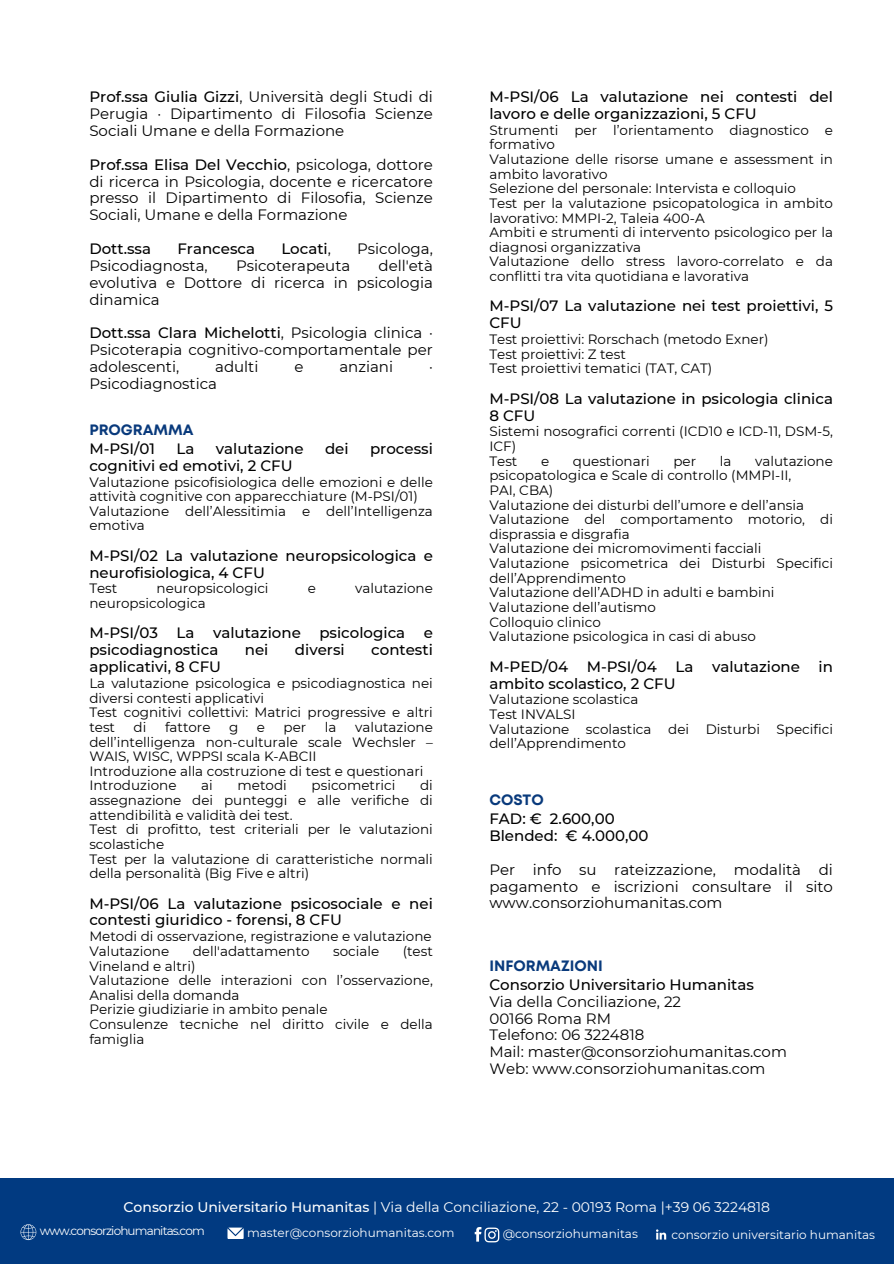
<style>
.page{position:relative;width:894px;height:1264px;background:#fff}
.page>*{position:absolute;margin:0;border:0;box-sizing:border-box;transform-origin:0 0}
.t1{font:15px/16.8px "Montserrat";color:#000;text-align:justify}
.t2{font:500 15px/16.8px "Montserrat";color:#000}
.t3{font:700 15px "Mont";color:#093a7c}
.t4{font:13.95px "Montserrat";color:#fff}
.t5{font:13.5px/14.7px "Montserrat";color:#000}
.t6{font:12px "Montserrat";color:#fff}
.t7{font:12px "Montserrat";letter-spacing:-.07em;color:#fff}
.s1{font-weight:500}
.s2{font-weight:400}
</style>
<div class="page">
<div style="left:0;top:1178px;width:893px;height:85px;background:#013a81"></div>
<svg style="left:21px;top:1224px;width:15px;height:15px"></svg>
<svg style="left:654px;top:1227px;width:14px;height:14px"></svg>
<svg style="left:655px;top:1229px;width:11px;height:10px"></svg>
<svg style="left:227px;top:1227px;width:16px;height:11px"></svg>
<svg style="left:474px;top:1227px;width:25px;height:15px"></svg>
<h3 class="t1" style="left:89px;top:88px;width:345px"><span class="s1">Prof.ssa Giulia Gizzi</span>, Università degli Studi di Perugia · Dipartimento di Filosofia Scienze Sociali Umane e della Formazione</h3>
<h3 class="t1" style="left:89px;top:156px;width:345px"><span class="s1">Prof.ssa Elisa Del Vecchio</span>, psicologa, dottore di ricerca in Psicologia, docente e ricercatore presso il Dipartimento di Filosofia, Scienze Sociali, Umane e della Formazione</h3>
<h3 class="t2" style="left:89px;top:240px;width:63px">Dott.ssa</h3>
<h3 class="t2" style="left:177px;top:240px;width:79px">Francesca</h3>
<h3 class="t2" style="left:281px;top:240px;width:51px">Locati<span class="s2">,</span></h3>
<h3 class="t1" style="left:357px;top:240px;width:77px">Psicologa,</h3>
<h3 class="t1" style="left:89px;top:257px;width:120px">Psicodiagnosta,</h3>
<h3 class="t1" style="left:236px;top:257px;width:116px">Psicoterapeuta</h3>
<h3 class="t1" style="left:89px;top:257px;width:345px;text-indent:289px">dell'età evolutiva e Dottore di ricerca in psicologia dinamica</h3>
<h1 class="t1" style="left:89px;top:325px;width:345px"><span class="s1">Dott.ssa Clara Michelotti</span>, Psicologia clinica · Psicoterapia cognitivo-comportamentale per adolescenti,</h1>
<h1 class="t1" style="left:215px;top:358px;width:45px">adulti</h1>
<h1 class="t1" style="left:294px;top:358px;width:11px">e</h1>
<h1 class="t1" style="left:339px;top:358px;width:55px">anziani</h1>
<h1 class="t1" style="left:429px;top:358px;width:5px">·</h1>
<h1 class="t1" style="left:89px;top:375px;width:129px">Psicodiagnostica</h1>
<h3 class="t3" style="left:89px;top:424px;width:106px">PROGRAMMA</h3>
<h2 class="t2" style="left:89px;top:440px;width:67px">M-PSI/01</h2>
<h2 class="t2" style="left:176px;top:440px;width:19px">La</h2>
<h2 class="t2" style="left:216px;top:440px;width:89px">valutazione</h2>
<h2 class="t2" style="left:325px;top:440px;width:25px">dei</h2>
<h2 class="t2" style="left:370px;top:440px;width:64px">processi</h2>
<h2 class="t2" style="left:89px;top:457px;width:205px">cognitivi ed emotivi, 2 CFU</h2>
<h2 class="t5" style="left:89px;top:474px;width:345px">Valutazione psicofisiologica delle emozioni e delle attività cognitive con apparecchiature (M-PSI/01)<br>Valutazione dell’Alessitimia e dell’Intelligenza emotiva</h2>
<h3 class="t2" style="left:89px;top:547px;width:345px">M-PSI/02 La valutazione neuropsicologica e neurofisiologica, 4 CFU</h3>
<h3 class="t5" style="left:89px;top:581px;width:29px">Test</h3>
<h3 class="t5" style="left:156px;top:581px;width:113px">neuropsicologici</h3>
<h3 class="t5" style="left:308px;top:581px;width:10px">e</h3>
<h3 class="t5" style="left:355px;top:581px;width:79px">valutazione</h3>
<h3 class="t5" style="left:89px;top:596px;width:118px">neuropsicologica</h3>
<h1 class="t2" style="left:89px;top:624px;width:345px">M-PSI/03 La valutazione psicologica e psicodiagnostica</h1>
<h1 class="t2" style="left:245px;top:641px;width:25px">nei</h1>
<h1 class="t2" style="left:295px;top:641px;width:51px">diversi</h1>
<h1 class="t2" style="left:371px;top:641px;width:63px">contesti</h1>
<h1 class="t2" style="left:89px;top:658px;width:133px">applicativi, 8 CFU</h1>
<h1 class="t5" style="left:89px;top:675px;width:345px">La valutazione psicologica e psicodiagnostica nei diversi contesti applicativi<br>Test cognitivi collettivi: Matrici progressive e altri test</h1>
<h1 class="t5" style="left:134px;top:719px;width:14px">di</h1>
<h1 class="t5" style="left:165px;top:719px;width:47px">fattore</h1>
<h1 class="t5" style="left:229px;top:719px;width:11px">g</h1>
<h1 class="t5" style="left:257px;top:719px;width:10px">e</h1>
<h1 class="t5" style="left:283px;top:719px;width:24px">per</h1>
<h1 class="t5" style="left:325px;top:719px;width:13px">la</h1>
<h1 class="t5" style="left:89px;top:719px;width:345px;text-indent:266px">valutazione dell’intelligenza non-culturale scale Wechsler –<br>WAIS, WISC, WPPSI scala K-ABCII<br>Introduzione alla costruzione di test e questionari<br>Introduzione</h1>
<h1 class="t5" style="left:89px;top:778px;width:345px;text-indent:330px">di assegnazione dei punteggi e alle verifiche di attendibilità e validità dei test.<br>Test di profitto, test criteriali per le valutazioni scolastiche<br>Test per la valutazione di caratteristiche normali della personalità (Big Five e altri)</h1>
<h3 class="t2" style="left:89px;top:894px;width:345px">M-PSI/06 La valutazione psicosociale e nei contesti giuridico - forensi, 8 CFU</h3>
<h3 class="t5" style="left:89px;top:929px;width:344px">Metodi di osservazione, registrazione e valutazione<br>Valutazione</h3>
<h1 class="t5" style="left:201px;top:778px;width:13px">ai</h1>
<h1 class="t5" style="left:237px;top:778px;width:51px">metodi</h1>
<h1 class="t5" style="left:311px;top:778px;width:85px">psicometrici</h1>
<h3 class="t5" style="left:193px;top:943px;width:118px">dell'adattamento</h3>
<h3 class="t5" style="left:333px;top:943px;width:48px">sociale</h3>
<h3 class="t5" style="left:402px;top:943px;width:32px">(test</h3>
<h3 class="t5" style="left:89px;top:958px;width:345px">Vineland e altri)<br>Valutazione delle interazioni con l’osservazione,<br>Analisi della domanda<br>Perizie giudiziarie in ambito penale<br>Consulenze tecniche nel diritto civile e della famiglia</h3>
<h3 class="t2" style="left:489px;top:88px;width:345px">M-PSI/06 La valutazione nei contesti del lavoro e delle organizzazioni, 5 CFU</h3>
<h3 class="t5" style="left:489px;top:122px;width:345px">Strumenti per l’orientamento diagnostico e formativo<br>Valutazione delle risorse umane e assessment in ambito lavorativo<br>Selezione del personale: Intervista e colloquio<br>Test per la valutazione psicopatologica in ambito lavorativo: MMPI-2, Taleia 400-A<br>Ambiti e strumenti di intervento psicologico per la diagnosi organizzativa<br>Valutazione dello stress lavoro-correlato e da conflitti tra vita quotidiana e lavorativa</h3>
<h3 class="t2" style="left:489px;top:298px;width:345px">M-PSI/07 La valutazione nei test proiettivi, 5<br>CFU</h3>
<h3 class="t5" style="left:489px;top:332px;width:280px">Test proiettivi: Rorschach (metodo Exner)<br>Test proiettivi: Z test<br>Test proiettivi tematici (TAT, CAT)</h3>
<h3 class="t2" style="left:489px;top:390px;width:345px">M-PSI/08 La valutazione in psicologia clinica<br>8 CFU</h3>
<h3 class="t5" style="left:489px;top:424px;width:345px">Sistemi nosografici correnti (ICD10 e ICD-11, DSM-5,<br>ICF)<br>Test</h3>
<h3 class="t5" style="left:489px;top:453px;width:345px;text-indent:266px">valutazione psicopatologica e Scale di controllo (MMPI-II,<br>PAI, CBA)<br>Valutazione dei disturbi dell’umore e dell’ansia Valutazione del comportamento motorio, di disprassia e disgrafia<br>Valutazione dei micromovimenti facciali Valutazione psicometrica dei Disturbi Specifici dell’Apprendimento<br>Valutazione dell’ADHD in adulti e bambini Valutazione dell’autismo<br>Colloquio clinico<br>Valutazione psicologica in casi di abuso</h3>
<h3 class="t2" style="left:489px;top:658px;width:345px">M-PED/04 M-PSI/04 La valutazione in ambito scolastico, 2 CFU</h3>
<h3 class="t5" style="left:489px;top:692px;width:345px">Valutazione scolastica<br>Test INVALSI<br>Valutazione scolastica dei Disturbi Specifici dell’Apprendimento</h3>
<h3 class="t5" style="left:541px;top:453px;width:10px">e</h3>
<h3 class="t5" style="left:572px;top:453px;width:78px">questionari</h3>
<h3 class="t5" style="left:673px;top:453px;width:24px">per</h3>
<h3 class="t5" style="left:719px;top:453px;width:13px">la</h3>
<p class="t3" style="left:489px;top:794px;width:56px">COSTO</p>
<p class="t2" style="left:489px;top:810px;width:161px">FAD: € 2.600,00<br>Blended: € 4.000,00</p>
<h3 class="t1" style="left:489px;top:860px;width:345px">Per info su rateizzazione, modalità di pagamento e iscrizioni consultare il sito www.consorziohumanitas.com</h3>
<p class="t3" style="left:489px;top:960px;width:115px">INFORMAZIONI</p>
<p class="t1" style="left:489px;top:975px;width:299px;text-align:left"><span class="s1">Consorzio Universitario Humanitas<br></span>Via della Conciliazione, 22<br>00166 Roma RM<br>Telefono: 06 3224818<br>Mail: master@consorziohumanitas.com<br>Web: www.consorziohumanitas.com</p>
<h1 class="t4" style="left:123px;top:1198px;width:647px"><span class="s1">Consorzio Universitario Humanitas</span> | Via della Conciliazione, 22 - 00193 Roma |+39 06 3224818</h1>
<h3 class="t7" style="left:40px;top:1223px;width:167px">www.consorziohumanitas.com</h3>
<h3 class="t6" style="left:247px;top:1225px;width:209px">master@consorziohumanitas.com</h3>
<h3 class="t6" style="left:502px;top:1226px;width:137px">@consorziohumanitas</h3>
<h3 class="t6" style="left:671px;top:1226px;width:205px">consorzio universitario humanitas</h3>
</div>
